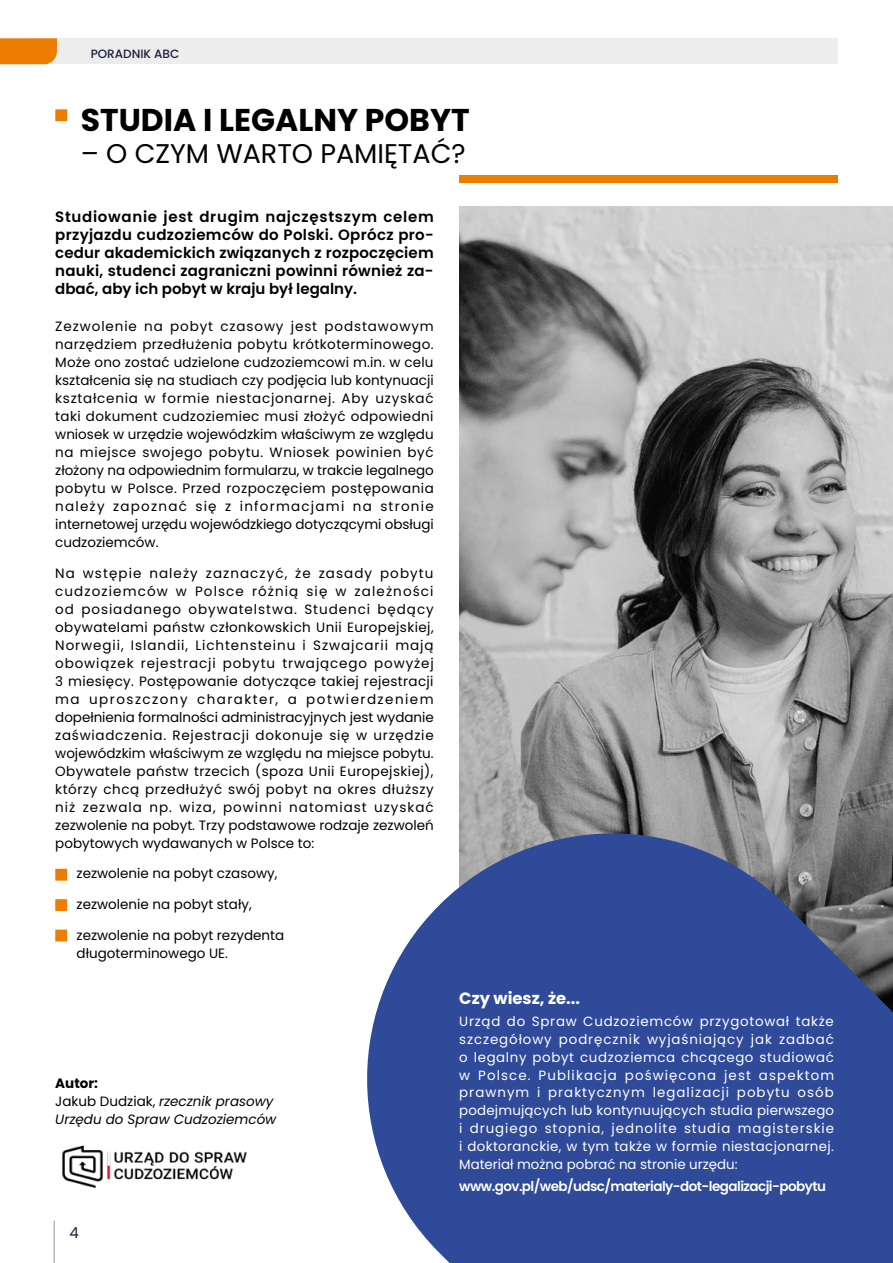
<style>
.page{position:relative;width:893px;height:1263px;background:#fff}
.page>*{position:absolute;margin:0;border:0;box-sizing:border-box;transform-origin:0 0}
.t1{font:700 31.5px "Poppins";color:#000}
.t2{font:27px "Poppins";color:#000}
.t3{font:700 16.35px "Poppins";color:#fff}
.t4{font:600 15px/18px "Poppins";color:#000;text-align:justify}
.t5{font:15px "Poppins";color:#1b1f37}
.t6{font:13.5px/18px "Poppins";color:#000;text-align:justify}
.t7{font:italic 13.5px/18px "Poppins";color:#000}
.t8{font:600 13.5px "Poppins";letter-spacing:-.04em;color:#fff}
.t9{font:13.35px/17.9px "Poppins";color:#fff;text-align:justify}
.t10{font:500 12px "Poppins";color:#1b1f37}
.s1{font-weight:700;font-style:normal}
.s2{font-style:normal}
</style>
<div class="page">
<div style="left:26px;top:38px;width:812px;height:26px;background:#ededed"></div>
<hr style="left:54px;top:1220px;width:1px;height:43px;background:#959799">
<svg style="left:0;top:38px;width:57px;height:26px"></svg>
<img style="left:459px;top:207px;width:434px;height:602px">
<svg style="left:367px;top:809px;width:526px;height:454px;background:#475e9d"></svg>
<svg style="left:55px;top:109px;width:12px;height:12px"></svg>
<svg style="left:55px;top:869px;width:12px;height:12px"></svg>
<svg style="left:55px;top:899px;width:12px;height:12px"></svg>
<svg style="left:55px;top:929px;width:12px;height:12px"></svg>
<div style="left:459px;top:175px;width:379px;height:8px;background:#ed7d00"></div>
<img style="left:62px;top:1145px;width:185px;height:44px">
<p class="t10" style="left:91px;top:46px;width:90px">PORADNIK ABC</p>
<h1 class="t1" style="left:81px;top:102px;width:390px">STUDIA I LEGALNY POBYT</h1>
<h2 class="t2" style="left:81px;top:138px;width:386px">– O CZYM WARTO PAMIĘTAĆ?</h2>
<p class="t4" style="left:55px;top:208px;width:380px">Studiowanie jest drugim najczęstszym celem przyjazdu cudzoziemców do Polski. Oprócz pro&shy;cedur akademickich związanych z rozpoczęciem nauki, studenci zagraniczni powinni również za&shy;dbać, aby ich pobyt w kraju był legalny.</p>
<p class="t6" style="left:55px;top:317px;width:380px">Zezwolenie na pobyt czasowy jest podstawowym narzędziem przedłużenia pobytu krótkoterminowego.<br>Może ono zostać udzielone cudzoziemcowi m.in. w celu kształcenia się na studiach czy podjęcia lub kontynuacji kształcenia w formie niestacjonarnej. Aby uzyskać taki dokument cudzoziemiec musi złożyć odpowiedni wniosek w urzędzie wojewódzkim właściwym ze względu na miejsce swojego pobytu. Wniosek powinien być złożony na odpowiednim formularzu, w trakcie legalnego pobytu w Polsce. Przed rozpoczęciem postępowania należy zapoznać się z informacjami na stronie internetowej urzędu wojewódzkiego dotyczącymi obsługi cudzoziemców.</p>
<p class="t6" style="left:55px;top:564px;width:380px">Na wstępie należy zaznaczyć, że zasady pobytu cudzoziemców w Polsce różnią się w zależności od posiadanego obywatelstwa. Studenci będący obywatelami państw członkowskich Unii Europejskiej, Norwegii, Islandii, Lichtensteinu i Szwajcarii mają obowiązek rejestracji pobytu trwającego powyżej 3 miesięcy. Postępowanie dotyczące takiej rejestracji ma uproszczony charakter, a potwierdzeniem dopełnienia formalności administracyjnych jest wydanie zaświadczenia. Rejestracji dokonuje się w urzędzie wojewódzkim właściwym ze względu na miejsce pobytu.<br>Obywatele państw trzecich (spoza Unii Europejskiej), którzy chcą przedłużyć swój pobyt na okres dłuższy niż zezwala np. wiza, powinni natomiast uzyskać zezwolenie na pobyt. Trzy podstawowe rodzaje zezwoleń pobytowych wydawanych w Polsce to:</p>
<p class="t6" style="left:77px;top:865px;width:202px">zezwolenie na pobyt czasowy,</p>
<p class="t6" style="left:77px;top:895px;width:177px">zezwolenie na pobyt stały,</p>
<p class="t6" style="left:77px;top:926px;width:209px">zezwolenie na pobyt rezydenta długoterminowego UE.</p>
<p class="t7" style="left:55px;top:1074px;width:223px"><span class="s1">Autor:<br></span><span class="s2">Jakub Dudziak,</span> rzecznik prasowy<br>Urzędu do Spraw Cudzoziemców</p>
<p class="t5" style="left:70px;top:1224px;width:11px">4</p>
<p class="t3" style="left:459px;top:989px;width:122px">Czy wiesz, że...</p>
<p class="t9" style="left:459px;top:1012px;width:376px">Urząd do Spraw Cudzoziemców przygotował także szczegółowy podręcznik wyjaśniający jak zadbać o legalny pobyt cudzoziemca chcącego studiować w Polsce. Publikacja poświęcona jest aspektom prawnym i praktycznym legalizacji pobytu osób podejmujących lub kontynuujących studia pierwszego i drugiego stopnia, jednolite studia magisterskie i doktoranckie, w tym także w formie niestacjonarnej.<br>Materiał można pobrać na stronie urzędu:</p>
<p class="t8" style="left:459px;top:1178px;width:368px">www.gov.pl/web/udsc/materialy-dot-legalizacji-pobytu</p>
</div>
